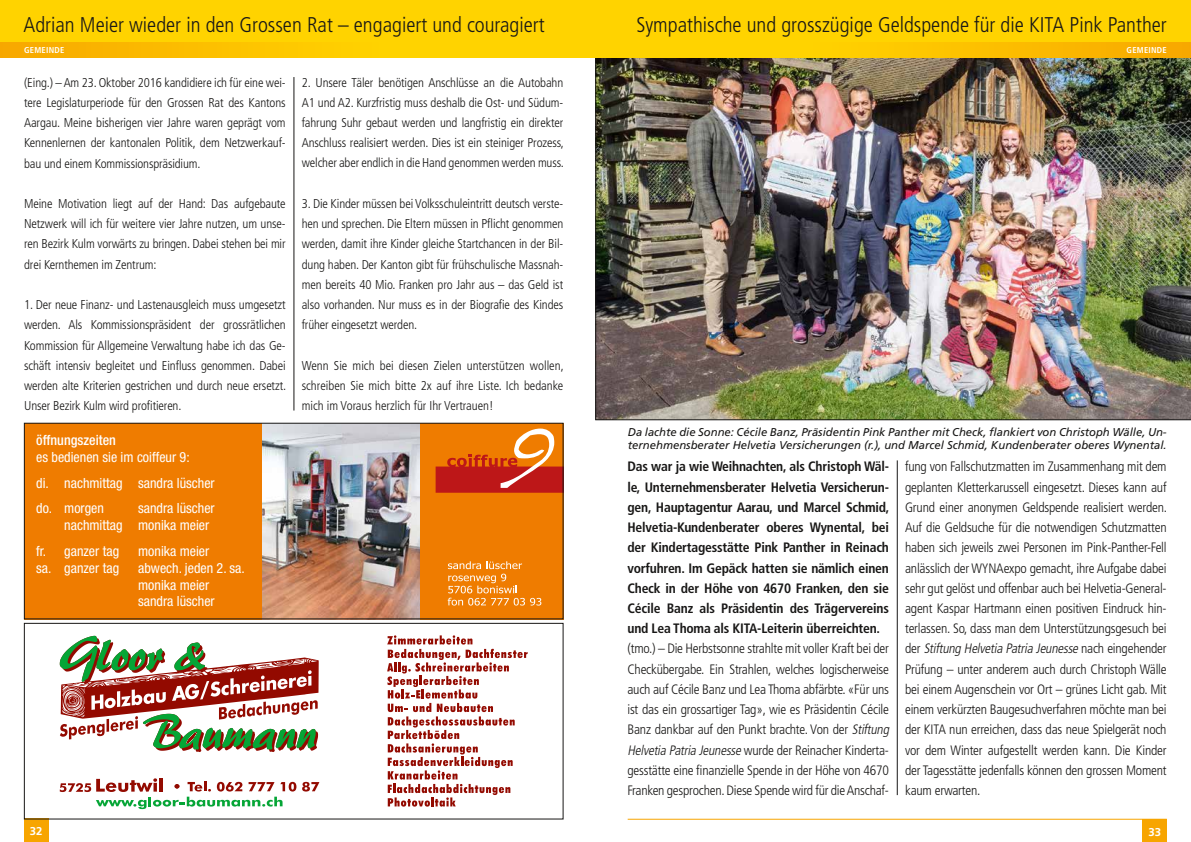
<style>
.page{position:relative;width:1191px;height:842px;background:#fff}
.page>*{position:absolute;margin:0;border:0;box-sizing:border-box;transform-origin:0 0}
.t1{font:300 condensed 21.3px "Frutiger LT Std";color:#181716}
.t2{font:condensed 14px/16.8px "Helvetica Neue LT Std";color:#fff}
.t3{font:500 condensed 14px "Helvetica Neue LT Std";color:#fff}
.t4{font:300 condensed 13.6px/20.2px "Frutiger LT Std";letter-spacing:-.015em;color:#181716}
.t5{font:700 condensed 13.6px/20.2px "Frutiger LT Std";letter-spacing:-.015em;color:#181716;text-align:justify}
.t6{font:300 condensed 12.8px/20.2px "Frutiger LT Std";letter-spacing:-.01em;color:#181716;text-align:justify}
.t7{font:italic 11.4px/13.6px "Frutiger LT Std";color:#181716}
.t8{font:700 11.4px "Frutiger LT Std";color:#fff}
.t9{font:700 condensed 8.5px "Frutiger LT Std";letter-spacing:.03em;color:#fff}
.s1{font-style:italic}
</style>
<div class="page">
<div style="left:24px;top:819px;width:24px;height:23px;background:#f7a500"></div>
<div style="left:0;top:0;width:595px;height:53px;background:#ffd300"></div>
<svg style="left:0;top:42px;width:595px;height:15px"></svg>
<svg style="left:60px;top:636px;width:259px;height:116px"></svg>
<svg style="left:387px;top:635px;width:140px;height:172px"></svg>
<svg style="left:60px;top:778px;width:236px;height:31px"></svg>
<svg style="left:302px;top:782px;width:17px;height:9px"></svg>
<div style="left:24px;top:623px;width:539px;height:196px;border:1px solid #181716"></div>
<div style="left:24px;top:423px;width:539px;height:196px;background:#ef7c00"></div>
<svg style="left:435px;top:429px;width:126px;height:64px"></svg>
<svg style="left:448px;top:561px;width:93px;height:44px"></svg>
<img style="left:262px;top:425px;width:157px;height:192px">
<div style="left:24px;top:423px;width:539px;height:196px;border:1px solid #181716"></div>
<hr style="left:294px;top:77px;width:1px;height:333px;background:#181716">
<img style="left:596px;top:57px;width:595px;height:363px">
<div style="left:595px;top:0;width:596px;height:53px;background:#ffd300"></div>
<svg style="left:596px;top:42px;width:595px;height:15px"></svg>
<hr style="left:627px;top:819px;width:539px;height:1px;background:#f7a500">
<div style="left:1142px;top:819px;width:24px;height:23px;background:#f7a500"></div>
<svg style="left:595px;top:53px;width:1px;height:367px"></svg>
<hr style="left:897px;top:460px;width:1px;height:335px;background:#181716">
<h1 class="t1" style="left:24px;top:13px;width:523px">Adrian Meier wieder in den Grossen Rat – engagiert und couragiert</h1>
<p class="t6" style="left:24px;top:72px;width:263px">(Eing.) – Am 23. Oktober 2016 kandidiere ich für eine wei&shy;tere Legislaturperiode für den Grossen Rat des Kantons Aargau. Meine bisherigen vier Jahre waren geprägt vom Kennenlernen der kantonalen Politik, dem Netzwerkauf&shy;bau und einem Kommissionspräsidium.</p>
<p class="t6" style="left:24px;top:194px;width:263px">Meine Motivation liegt auf der Hand: Das aufgebaute Netzwerk will ich für weitere vier Jahre nutzen, um unse&shy;ren Bezirk Kulm vorwärts zu bringen. Dabei stehen bei mir drei Kernthemen im Zentrum:</p>
<p class="t6" style="left:24px;top:295px;width:263px">1. Der neue Finanz- und Lastenausgleich muss umgesetzt werden. Als Kommissionspräsident der grossrätlichen Kommission für Allgemeine Verwaltung habe ich das Ge&shy;schäft intensiv begleitet und Einfluss genommen. Dabei werden alte Kriterien gestrichen und durch neue ersetzt.<br>Unser Bezirk Kulm wird profitieren.</p>
<p class="t9" style="left:24px;top:45px;width:42px">GEMEINDE</p>
<p class="t6" style="left:302px;top:72px;width:263px">2. Unsere Täler benötigen Anschlüsse an die Autobahn A1 und A2. Kurzfristig muss deshalb die Ost- und Südum&shy;fahrung Suhr gebaut werden und langfristig ein direkter Anschluss realisiert werden. Dies ist ein steiniger Prozess, welcher aber endlich in die Hand genommen werden muss.</p>
<p class="t6" style="left:302px;top:194px;width:263px">3. Die Kinder müssen bei Volksschuleintritt deutsch verste&shy;hen und sprechen. Die Eltern müssen in Pflicht genommen werden, damit ihre Kinder gleiche Startchancen in der Bil&shy;dung haben. Der Kanton gibt für frühschulische Massnah&shy;men bereits 40 Mio. Franken pro Jahr aus – das Geld ist also vorhanden. Nur muss es in der Biografie des Kindes früher eingesetzt werden.</p>
<p class="t6" style="left:302px;top:355px;width:263px">Wenn Sie mich bei diesen Zielen unterstützen wollen, schreiben Sie mich bitte 2x auf ihre Liste. Ich bedanke mich im Voraus herzlich für Ihr Vertrauen!</p>
<p class="t3" style="left:36px;top:432px;width:81px">öffnungszeiten</p>
<p class="t2" style="left:36px;top:444px;width:180px;line-height:25.7px">es bedienen sie im coiffeur 9:<br>di. nachmittag sandra lüscher do. morgen</p>
<p class="t2" style="left:64px;top:500px;width:152px;text-indent:74px">sandra lüscher nachmittag monika meier</p>
<p class="t2" style="left:36px;top:542px;width:85px">fr. ganzer tag</p>
<p class="t2" style="left:138px;top:542px;width:73px">monika meier</p>
<p class="t2" style="left:36px;top:559px;width:85px">sa. ganzer tag</p>
<p class="t2" style="left:138px;top:559px;width:108px">abwech. jeden 2. sa. monika meier sandra lüscher</p>
<p class="t8" style="left:30px;top:824px;width:14px">32</p>
<h1 class="t1" style="left:636px;top:13px;width:532px">Sympathische und grosszügige Geldspende für die KITA Pink Panther</h1>
<p class="t9" style="left:1126px;top:45px;width:42px">GEMEINDE</p>
<p class="t9" style="left:1137px;top:45px;width:31px">REGION</p>
<p class="t7" style="left:628px;top:425px;width:540px">Da lachte die Sonne: Cécile Banz, Präsidentin Pink Panther mit Check, flankiert von Christoph Wälle, Un&shy;ternehmensberater Helvetia Versicherungen (r.), und Marcel Schmid, Kundenberater oberes Wynental.</p>
<p class="t5" style="left:627px;top:457px;width:263px">Das war ja wie Weihnachten, als Christoph Wäl&shy;le, Unternehmensberater Helvetia Versicherun&shy;gen, Hauptagentur Aarau, und Marcel Schmid, Helvetia-Kundenberater oberes Wynental, bei der Kindertagesstätte Pink Panther in Reinach vorfuhren. Im Gepäck hatten sie nämlich einen Check in der Höhe von 4670 Franken, den sie Cécile Banz als Präsidentin des Trägervereins und Lea Thoma als KITA-Leiterin überreichten.</p>
<p class="t4" style="left:627px;top:639px;width:266px">(tmo.) – Die Herbstsonne strahlte mit voller Kraft bei der Checkübergabe. Ein Strahlen, welches logischerweise auch auf Cécile Banz und Lea Thoma abfärbte. «Für uns ist das ein grossartiger Tag», wie es Präsidentin Cécile Banz dankbar auf den Punkt brachte. Von der <span class="s1">Stiftung Helvetia Patria Jeunesse</span> wurde der Reinacher Kinderta&shy;gesstätte eine finanzielle Spende in der Höhe von 4670<br>Franken gesprochen. Diese Spende wird für die Anschaf-</p>
<p class="t4" style="left:905px;top:457px;width:263px;text-align:justify">fung von Fallschutzmatten im Zusammenhang mit dem geplanten Kletterkarussell eingesetzt. Dieses kann auf Grund einer anonymen Geldspende realisiert werden.<br>Auf die Geldsuche für die notwendigen Schutzmatten haben sich jeweils zwei Personen im Pink-Panther-Fell anlässlich der WYNAexpo gemacht, ihre Aufgabe dabei sehr gut gelöst und offenbar auch bei Helvetia-General&shy;agent Kaspar Hartmann einen positiven Eindruck hin&shy;terlassen. So, dass man dem Unterstützungsgesuch bei d e r <span class="s1">Stiftung Helvetia Patria Jeunesse</span>n a c h e i n g e h e n d e r Prüfung – unter anderem auch durch Christoph Wälle bei einem Augenschein vor Ort – grünes Licht gab. Mit einem verkürzten Baugesuchverfahren möchte man bei der KITA nun erreichen, dass das neue Spielgerät noch vor dem Winter aufgestellt werden kann. Die Kinder der Tagesstätte jedenfalls können den grossen Moment kaum erwarten.</p>
<p class="t8" style="left:1148px;top:825px;width:14px">33</p>
</div>
